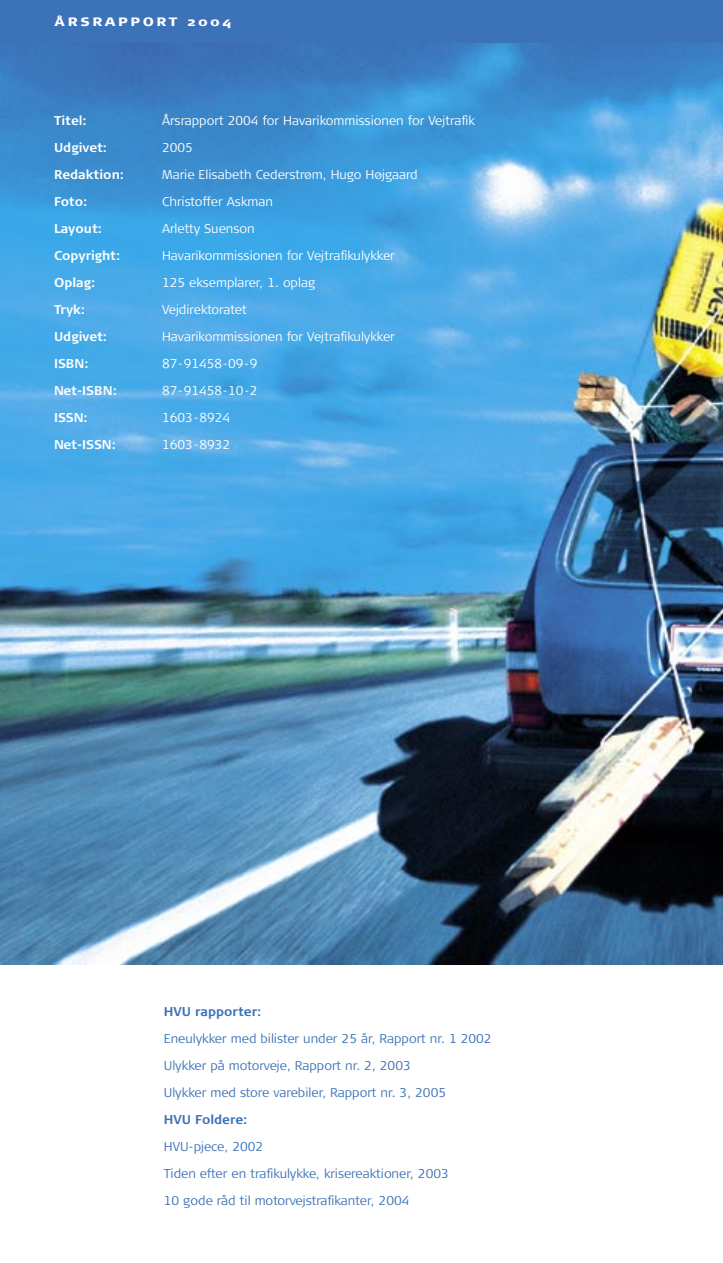
<style>
.page{position:relative;width:723px;height:1263px;background:#fff}
.page>*{position:absolute;margin:0;border:0;box-sizing:border-box;transform-origin:0 0}
.t1{font:300 12.75px "Signa Column";color:#fff}
.t2{font:300 12.75px "Signa Column";color:#3c72b7}
.t3{font:700 12.75px "Signa Column";color:#fff}
.t4{font:700 12.75px "Signa Column";color:#3c72b7}
.t5{font:300 12.75px "Signa Column";letter-spacing:-.02em;color:#fff}
.Forside_-_Rubrik{font:900 12.15px "Signa Caps";letter-spacing:.2em;color:#fff;scale:1.11 1}
</style>
<div class="page">
<img style="left:0;top:43px;width:723px;height:921px">
<div style="left:0;top:0;width:723px;height:43px;background:#3c72b7"></div>
<p class="Forside_-_Rubrik" style="left:54px;top:14px;width:161px">ÅRSRAPPORT 2004</p>
<p class="t3" style="left:54px;top:113px;width:34px">Titel:</p>
<p class="t1" style="left:162px;top:114px;width:314px">Årsrapport 2004 for Havarikommissionen for Vejtrafik</p>
<p class="t3" style="left:54px;top:140px;width:55px">Udgivet:</p>
<p class="t1" style="left:162px;top:141px;width:32px">2005</p>
<p class="t3" style="left:54px;top:167px;width:72px">Redaktion:</p>
<p class="t1" style="left:162px;top:168px;width:257px">Marie Elisabeth Cederstrøm, Hugo Højgaard</p>
<p class="t3" style="left:54px;top:194px;width:35px">Foto:</p>
<p class="t1" style="left:162px;top:195px;width:113px">Christoffer Askman</p>
<p class="t3" style="left:54px;top:221px;width:50px">Layout:</p>
<p class="t1" style="left:162px;top:222px;width:94px">Arletty Suenson</p>
<p class="t3" style="left:54px;top:248px;width:68px">Copyright:</p>
<p class="t1" style="left:162px;top:249px;width:234px">Havarikommissionen for Vejtrafikulykker</p>
<p class="t3" style="left:54px;top:275px;width:43px">Oplag:</p>
<p class="t1" style="left:162px;top:276px;width:155px">125 eksemplarer, 1. oplag</p>
<p class="t3" style="left:54px;top:302px;width:33px">Tryk:</p>
<p class="t5" style="left:162px;top:303px;width:86px">Vejdirektoratet</p>
<p class="t3" style="left:54px;top:329px;width:55px">Udgivet:</p>
<p class="t1" style="left:162px;top:330px;width:234px">Havarikommissionen for Vejtrafikulykker</p>
<p class="t3" style="left:54px;top:356px;width:36px">ISBN:</p>
<p class="t1" style="left:162px;top:357px;width:97px">87-91458-09-9</p>
<p class="t3" style="left:54px;top:383px;width:64px">Net-ISBN:</p>
<p class="t1" style="left:162px;top:384px;width:97px">87-91458-10-2</p>
<p class="t3" style="left:54px;top:410px;width:35px">ISSN:</p>
<p class="t1" style="left:162px;top:411px;width:70px">1603-8924</p>
<p class="t3" style="left:54px;top:437px;width:64px">Net-ISSN:</p>
<p class="t1" style="left:162px;top:438px;width:70px">1603-8932</p>
<p class="t4" style="left:164px;top:1004px;width:99px">HVU rapporter:</p>
<p class="t2" style="left:164px;top:1031px;width:329px">Eneulykker med bilister under 25 år, Rapport nr. 1 2002</p>
<p class="t2" style="left:164px;top:1058px;width:248px">Ulykker på motorveje, Rapport nr. 2, 2003</p>
<p class="t2" style="left:164px;top:1085px;width:284px">Ulykker med store varebiler, Rapport nr. 3, 2005</p>
<p class="t4" style="left:164px;top:1112px;width:85px">HVU Foldere:</p>
<p class="t2" style="left:164px;top:1139px;width:101px">HVU-pjece, 2002</p>
<p class="t2" style="left:164px;top:1166px;width:286px">Tiden efter en trafikulykke, krisereaktioner, 2003</p>
<p class="t2" style="left:164px;top:1193px;width:247px">10 gode råd til motorvejstrafikanter, 2004</p>
</div>
